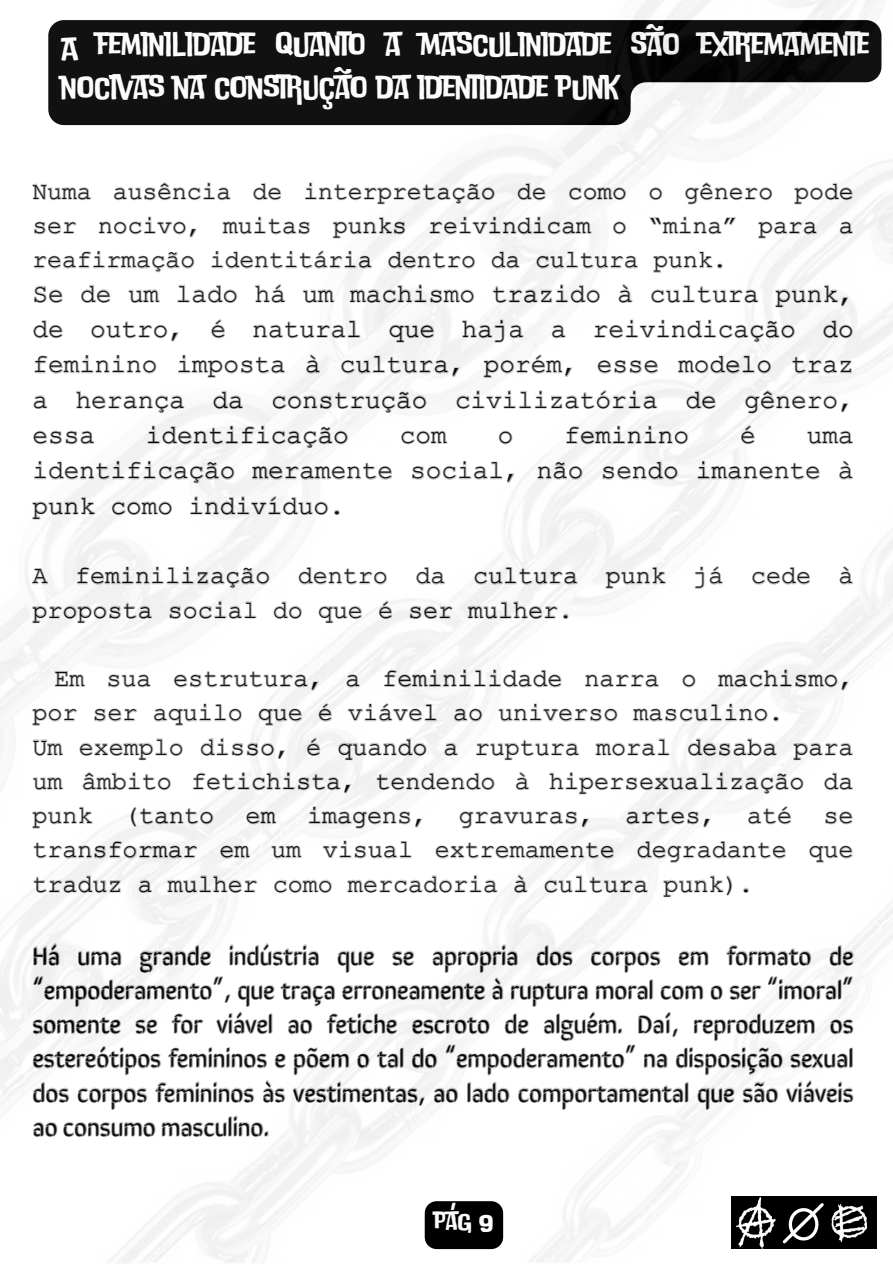
<style>
.page{position:relative;width:893px;height:1264px;background:#fff}
.page>*{position:absolute;margin:0;border:0;box-sizing:border-box;transform-origin:0 0}
.t1{font:31.05px/42.8px "Do Ub Le Ba Ss";color:#fcfcfc}
.t2{font:25.95px/35.4px "Courier New";color:#000;text-align:justify}
.t3{font:25.05px/34.2px "Courier New";color:#000}
.t4{font:25.05px/34.2px "Sirin Stencil";color:#000;text-align:justify}
.t5{font:24.6px/34.2px "Courier New";color:#000;text-align:justify}
.t6{font:24.15px "Do Ub Le Ba Ss";color:#fcfcfc}
</style>
<div class="page">
<img style="left:0;top:0;width:892px;height:1263px">
<div style="left:424px;top:1201px;width:79px;height:47px;background:#000"></div>
<img style="left:731px;top:1196px;width:144px;height:52px">
<p class="t1" style="left:61px;top:24px;width:809px">A FEMINILIDADE QUANTO A MASCULINIDADE SÃO EXTREMAMENTE<br>NOCIVAS NA CONSTRUÇÃO DA IDENTIDADE PUNK</p>
<p class="t5" style="left:32px;top:175px;width:822px">Numa ausência de interpretação de como o gênero pode ser nocivo, muitas punks reivindicam o “mina” para a reafirmação identitária dentro da cultura punk.</p>
<p class="t2" style="left:32px;top:277px;width:822px">Se de um lado há um machismo trazido à cultura punk, de outro, é natural que haja a reivindicação do feminino imposta à cultura, porém, esse modelo traz a herança da construção civilizatória de gênero, essa</p>
<p class="t2" style="left:146px;top:418px;width:204px">identificação</p>
<p class="t2" style="left:400px;top:418px;width:48px">com</p>
<p class="t2" style="left:497px;top:418px;width:17px">o</p>
<p class="t2" style="left:564px;top:418px;width:126px">feminino</p>
<p class="t2" style="left:740px;top:418px;width:17px">é</p>
<p class="t2" style="left:32px;top:418px;width:822px;text-indent:774px">uma identificação meramente social, não sendo imanente à punk como indivíduo.</p>
<p class="t3" style="left:32px;top:559px;width:822px">A feminilização dentro da cultura punk já cede à proposta social do que é ser mulher.</p>
<p class="t3" style="left:32px;top:662px;width:822px;text-indent:22px">Em sua estrutura, a feminilidade narra o machismo, por ser aquilo que é viável ao universo masculino.</p>
<p class="t3" style="left:32px;top:730px;width:822px;text-align:justify">Um exemplo disso, é quando a ruptura moral desaba para um âmbito fetichista, tendendo à hipersexualização da punk</p>
<p class="t3" style="left:124px;top:799px;width:92px">(tanto</p>
<p class="t3" style="left:246px;top:799px;width:32px">em</p>
<p class="t3" style="left:307px;top:799px;width:122px">imagens,</p>
<p class="t3" style="left:459px;top:799px;width:137px">gravuras,</p>
<p class="t3" style="left:625px;top:799px;width:92px">artes,</p>
<p class="t3" style="left:747px;top:799px;width:47px">até</p>
<p class="t3" style="left:32px;top:799px;width:822px;text-align:justify;text-indent:791px">se transformar em um visual extremamente degradante que traduz a mulher como mercadoria à cultura punk).</p>
<p class="t4" style="left:32px;top:936px;width:822px">Há uma grande indústria que se apropria dos corpos em formato de “empoderamento”, que traça erroneamente à ruptura moral com o ser “imoral” somente se for viável ao fetiche escroto de alguém. Daí, reproduzem os estereótipos femininos e põem o tal do “empoderamento” na disposição sexual dos corpos femininos às vestimentas, ao lado comportamental que são viáveis ao consumo masculino.</p>
<p class="t6" style="left:434px;top:1207px;width:61px">PÁG 9</p>
</div>
